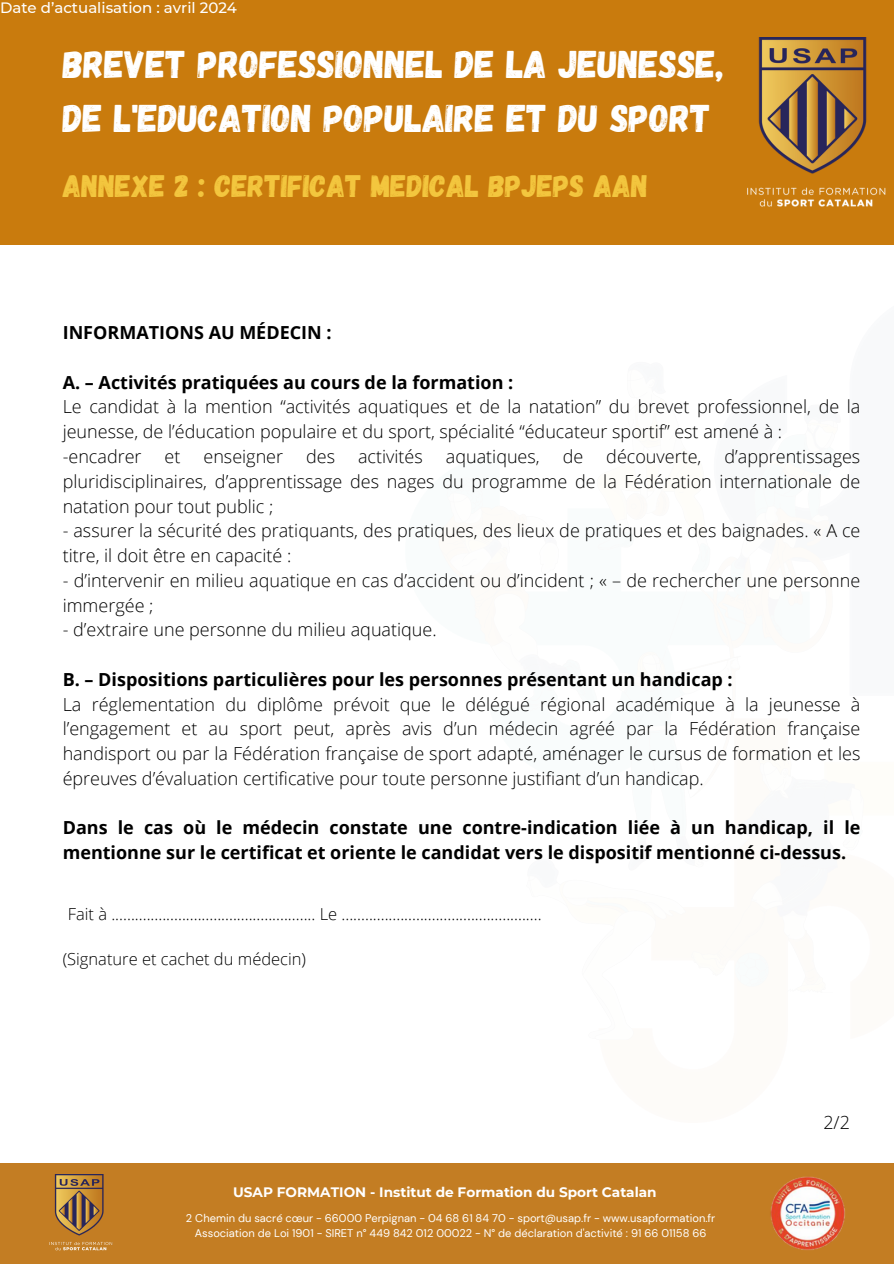
<style>
.page{position:relative;width:894px;height:1264px;background:#fff}
.page>*{position:absolute;margin:0;border:0;box-sizing:border-box;transform-origin:0 0}
.t1{font:38.55px/54px "Gagalin";color:#fff}
.t2{font:31.05px "Gagalin";color:#f3c63e}
.t3{font:300 18px/24.8px "Open Sans";color:#000}
.t4{font:700 18px/24.8px "Open Sans";color:#000}
.t5{font:300 16.5px "Open Sans";color:#000}
.t6{font:500 15px "Montserrat";color:#fff}
.t7{font:700 13.65px "Montserrat";color:#fff}
.t8{font:11.1px "DM Sans";color:#fff}
.s1{font-weight:700}
</style>
<div class="page">
<div style="left:0;top:0;width:893px;height:245px;background:#c97b0d"></div>
<img style="left:747px;top:37px;width:138px;height:170px">
<div style="left:0;top:1162px;width:893px;height:101px;background:#c37d23"></div>
<img style="left:770px;top:1176px;width:75px;height:74px">
<img style="left:49px;top:1174px;width:63px;height:76px">
<h6 class="t6" style="left:0;top:-1px;width:238px">Date d’actualisation : avril 2024</h6>
<h6 class="t1" style="left:63px;top:35px;width:662px">BREVET PROFESSIONNEL DE LA JEUNESSE,<br>DE L'EDUCATION POPULAIRE ET DU SPORT</h6>
<h1 class="t2" style="left:63px;top:166px;width:586px">ANNEXE 2 : CERTIFICAT MEDICAL BPJEPS AAN</h1>
<p class="t4" style="left:63px;top:320px;width:270px">INFORMATIONS AU MÉDECIN :</p>
<h3 class="t3" style="left:63px;top:369px;width:799px"><span class="s1">A. – Activités pratiquées au cours de la formation :<br></span>Le candidat à la mention “activités aquatiques et de la natation” du brevet professionnel, de la jeunesse, de l’éducation populaire et du sport, spécialité “éducateur sportif” est amené à : -encadrer</h3>
<h3 class="t3" style="left:165px;top:443px;width:17px">et</h3>
<h3 class="t3" style="left:203px;top:443px;width:81px">enseigner</h3>
<h3 class="t3" style="left:306px;top:443px;width:30px">des</h3>
<h3 class="t3" style="left:358px;top:443px;width:66px">activités</h3>
<h3 class="t3" style="left:445px;top:443px;width:95px">aquatiques,</h3>
<h3 class="t3" style="left:562px;top:443px;width:22px">de</h3>
<h3 class="t3" style="left:606px;top:443px;width:97px">découverte,</h3>
<h3 class="t3" style="left:63px;top:443px;width:799px;text-align:justify;text-indent:661px">d’apprentissages pluridisciplinaires, d’apprentissage des nages du programme de la Fédération internationale de natation pour tout public ;</h3>
<h3 class="t3" style="left:63px;top:518px;width:799px">- assurer la sécurité des pratiquants, des pratiques, des lieux de pratiques et des baignades. « A ce titre, il doit être en capacité :</h3>
<h3 class="t3" style="left:63px;top:567px;width:799px">- d’intervenir en milieu aquatique en cas d’accident ou d’incident ; « – de rechercher une personne immergée ;</h3>
<h3 class="t3" style="left:63px;top:617px;width:375px">- d’extraire une personne du milieu aquatique.</h3>
<h5 class="t3" style="left:63px;top:666px;width:799px"><span class="s1">B. – Dispositions particulières pour les personnes présentant un handicap :<br></span>La réglementation du diplôme prévoit que le délégué régional académique à la jeunesse à l’engagement et au sport peut, après avis d’un médecin agréé par la Fédé ration française handisport ou par la Fédération française de sport adapté, aménager le cursus de formation et les é preuves d’évaluation certificative pour toute personne justifiant d’un handicap.</h5>
<h5 class="t4" style="left:63px;top:815px;width:799px">Dans le cas où le médecin constate une contre-indication liée à un handicap, il le mentionne sur le certificat et oriente le candidat vers le dispositif mentionné ci-dessus.</h5>
<h2 class="t5" style="left:68px;top:902px;width:475px">Fait à .................................................... Le ...................................................</h2>
<p class="t5" style="left:63px;top:947px;width:245px">(Signature et cachet du médecin)</p>
<h5 class="t7" style="left:233px;top:1183px;width:425px">USAP FORMATION - Institut de Formation du Sport Catalan</h5>
<p class="t8" style="left:186px;top:1211px;width:530px">2 Chemin du sacré cœur - 66000 Perpignan - 04 68 61 84 70 - sport@usap.fr - www.usapformation.fr</p>
<p class="t8" style="left:195px;top:1226px;width:513px">Association de Loi 1901 - SIRET n° 449 842 012 00022 - N° de déclaration d'activité : 91 66 01158 66</p>
<p class="t3" style="left:823px;top:1109px;width:28px">2/2</p>
</div>
